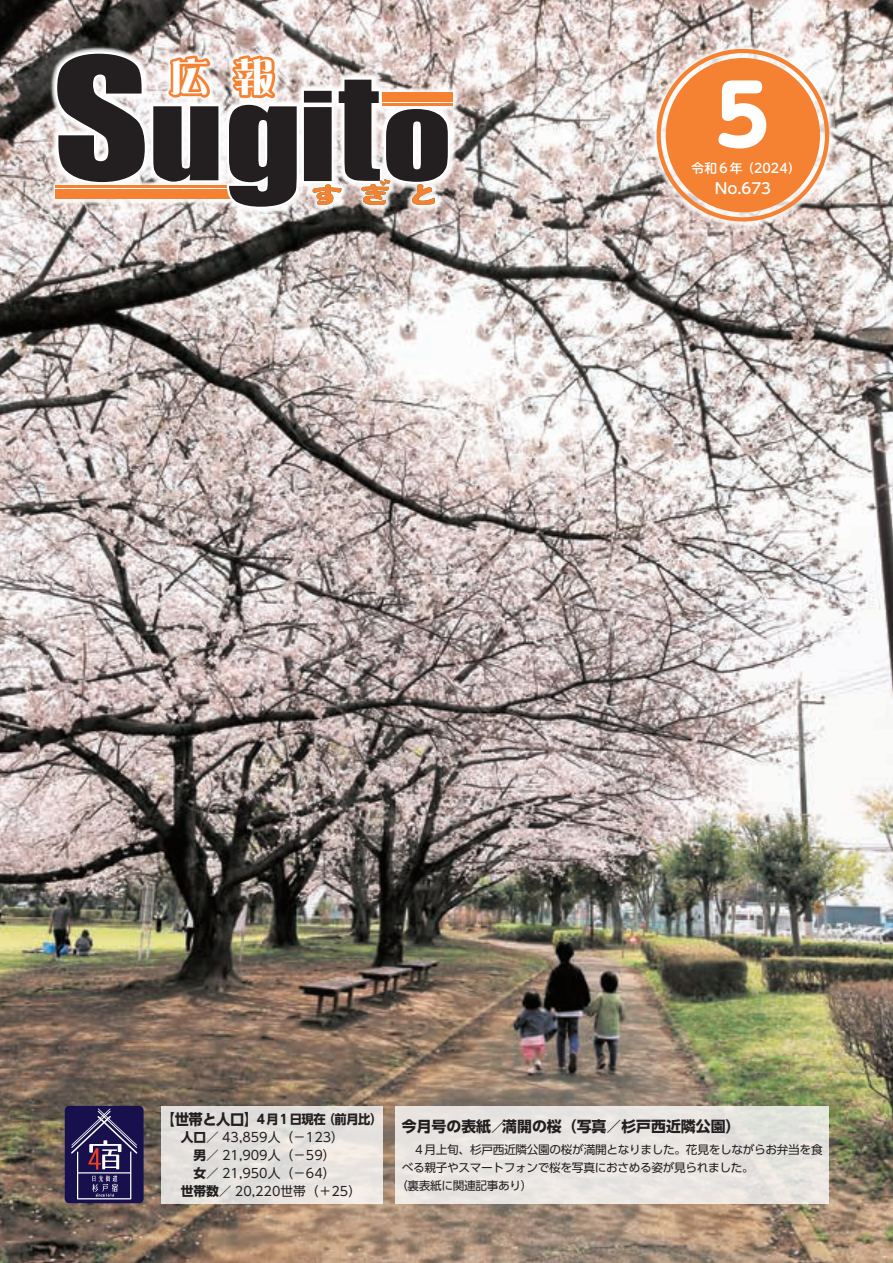
<style>
.page{position:relative;width:893px;height:1263px;background:#fff}
.page>*{position:absolute;margin:0;border:0;box-sizing:border-box;transform-origin:0 0}
.t1{font:700 82.95px "UD Shin M Go Pro";color:#fff}
.t2{font:39.3px "DF Lei Ga So Std W9";color:#fff}
.t3{font:700 14.85px "UD Shin Go Pro";color:#231f20}
.t4{font:700 14.85px "UD Shin Go Pro";color:#231f20;scale:.96 1}
.t5{font:500 14.85px "UD Shin M Go Pro";color:#fff}
.t6{font:12.75px "UD Shin Go Pro";color:#231f20}
.t7{font:700 12.75px "UD Shin Go Pro";letter-spacing:-.03em;color:#231f20;scale:.96 1}
.t8{font:500 12.75px "UD Shin M Go Pro";color:#fff}
.t9{font:11.7px/18px "UD Shin Go Pro";letter-spacing:-.03em;color:#231f20}
.s1{font-weight:700}
</style>
<div class="page">
<img style="left:0;top:0;width:893px;height:1263px">
<div style="left:162px;top:1106px;width:221px;height:97px;background:linear-gradient(to right,#dfdddb,#eae5e1)"></div>
<div style="left:65px;top:1106px;width:79px;height:97px;background:#18104c;border-radius:4px"></div>
<svg style="left:71px;top:1108px;width:66px;height:91px"></svg>
<div style="left:49px;top:46px;width:409px;height:169px;background:#fff;opacity:.9"></div>
<svg style="left:55px;top:52px;width:397px;height:157px"></svg>
<div style="left:395px;top:1106px;width:434px;height:97px;background:#e8e4e1"></div>
<div style="left:651px;top:43px;width:184px;height:184px;background:#fff;opacity:.8"></div>
<div style="left:657px;top:49px;width:172px;height:172px;border:4px solid #f48232;border-radius:50%"></div>
<div style="left:666px;top:58px;width:154px;height:154px;background:#f48232;border-radius:50%"></div>
<p class="t2" style="left:170px;top:56px;width:41px">広</p>
<p class="t2" style="left:234px;top:56px;width:41px">報</p>
<p class="t1" style="left:715px;top:48px;width:56px">5</p>
<p class="t8" style="left:692px;top:158px;width:110px">令和６年)2024(</p>
<p class="t5" style="left:715px;top:176px;width:58px">No.673</p>
<p class="t4" style="left:161px;top:1107px;width:103px">【世帯と人口】</p>
<p class="t6" style="left:168px;top:1127px;width:178px"><span class="s1">　人口</span>／ 43,859人)−123(</p>
<p class="t6" style="left:168px;top:1145px;width:169px"><span class="s1">　　男</span>／ 21,909人)−59(</p>
<p class="t6" style="left:168px;top:1163px;width:169px"><span class="s1">　　女</span>／ 21,950人)−64(</p>
<p class="t6" style="left:168px;top:1181px;width:195px"><span class="s1">　世帯数</span>／ 20,220世帯)＋25(</p>
<p class="t7" style="left:255px;top:1108px;width:75px">４月１日現在</p>
<p class="t7" style="left:323px;top:1108px;width:64px">（前月比(</p>
<p class="t3" style="left:502px;top:1114px;width:240px">満開の桜（写真／杉戸西近隣公園(</p>
<p class="t3" style="left:402px;top:1114px;width:106px">今月号の表紙／</p>
<p class="t9" style="left:402px;top:1140px;width:422px">　４月上旬、杉戸西近隣公園の桜が満開となりました。花見をしながらお弁当を食べる親子やスマートフォンで桜を写真におさめる姿が見られました。</p>
<p class="t9" style="left:396px;top:1176px;width:138px">（裏表紙に関連記事あり(</p>
</div>
